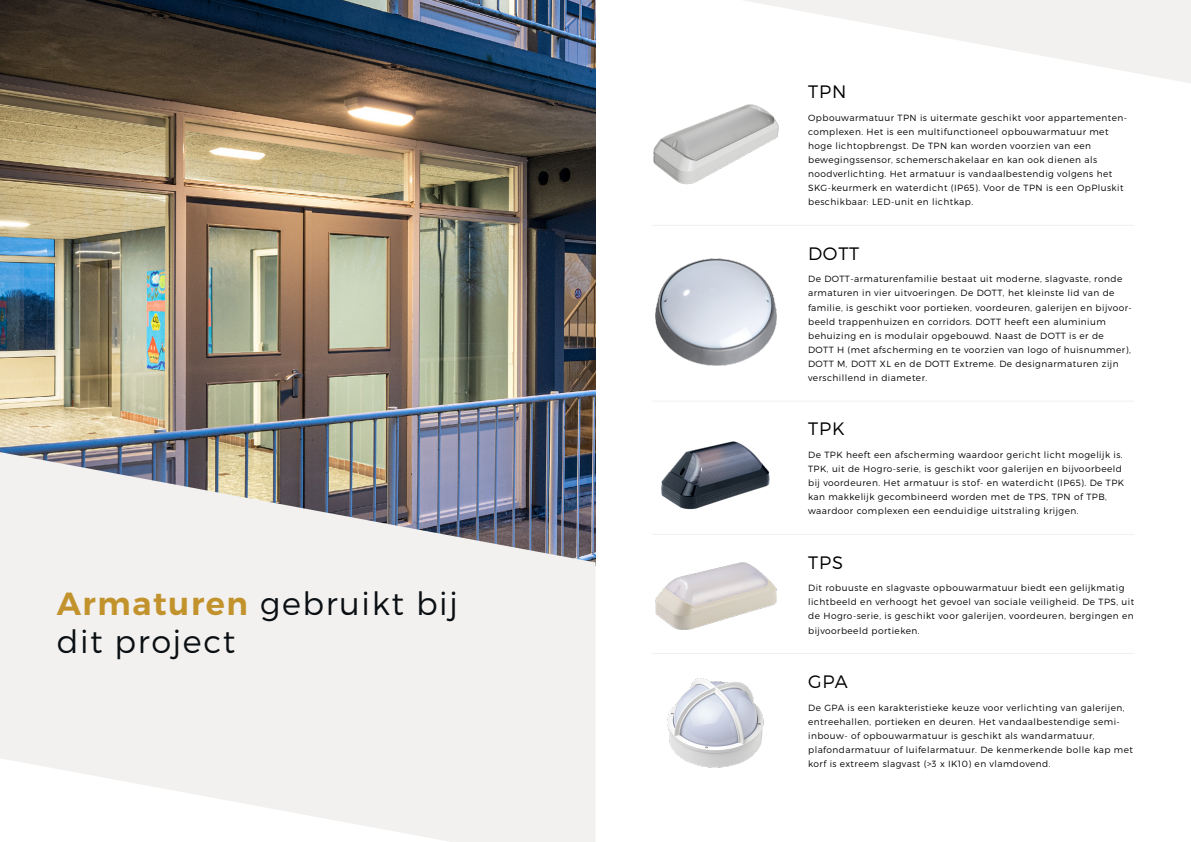
<style>
.page{position:relative;width:1191px;height:842px;background:#fff}
.page>*{position:absolute;margin:0;border:0;box-sizing:border-box;transform-origin:0 0}
.t1{font:32px/38px "Trueno Lt";letter-spacing:.05em;color:#0a0f13}
.t2{font:18px "Trueno Lt";letter-spacing:.05em;color:#000}
.t3{font:9px/14px "Trueno Lt";letter-spacing:.05em;color:#000}
.s1{font-family:"Trueno S Bd";color:#c2932d}
</style>
<div class="page">
<img style="left:0;top:0;width:595px;height:452px">
<svg style="left:0;top:452px;width:595px;height:390px;fill:#f2f1ef"></svg>
<img style="left:653px;top:104px;width:126px;height:81px">
<img style="left:667px;top:678px;width:97px;height:90px">
<img style="left:661px;top:441px;width:109px;height:69px">
<img style="left:655px;top:562px;width:122px;height:68px">
<img style="left:655px;top:258px;width:122px;height:108px">
<svg style="left:744px;top:0;width:447px;height:83px"></svg>
<hr style="left:652px;top:225px;width:482px;height:1px;background:#f2f1ef">
<hr style="left:652px;top:401px;width:482px;height:1px;background:#f2f1ef">
<hr style="left:652px;top:534px;width:482px;height:1px;background:#f2f1ef">
<hr style="left:652px;top:653px;width:482px;height:1px;background:#f2f1ef">
<h1 class="t1" style="left:57px;top:584px;width:403px"><span class="s1">Armaturen</span> gebruikt bij dit project</h1>
<h2 class="t2" style="left:808px;top:81px;width:40px">TPN</h2>
<p class="t3" style="left:808px;top:110px;width:319px">Opbouwarmatuur TPN is uitermate geschikt voor appartementen&shy;complexen. Het is een multifunctioneel opbouwarmatuur met hoge lichtopbrengst. De TPN kan worden voorzien van een bewegingssensor, schemerschakelaar en kan ook dienen als noodverlichting. Het armatuur is vandaalbestendig volgens het SKG-keurmerk en waterdicht (IP65). Voor de TPN is een OpPluskit beschikbaar: LED-unit en lichtkap.</p>
<h2 class="t2" style="left:808px;top:242px;width:53px">DOTT</h2>
<p class="t3" style="left:808px;top:272px;width:324px">De DOTT-armaturenfamilie bestaat uit moderne, slagvaste, ronde armaturen in vier uitvoeringen. De DOTT, het kleinste lid van de familie, is geschikt voor portieken, voordeuren, galerijen en bijvoor&shy;beeld trappenhuizen en corridors. DOTT heeft een aluminium behuizing en is modulair opgebouwd. Naast de DOTT is er de DOTT H (met afscherming en te voorzien van logo of huisnummer), DOTT M, DOTT XL en de DOTT Extreme. De designarmaturen zijn verschillend in diameter.</p>
<h2 class="t2" style="left:808px;top:418px;width:38px">TPK</h2>
<p class="t3" style="left:808px;top:448px;width:317px">De TPK heeft een afscherming waardoor gericht licht mogelijk is.<br>TPK, uit de Hogro-serie, is geschikt voor galerijen en bijvoorbeeld bij voordeuren. Het armatuur is stof- en waterdicht (IP65). De TPK kan makkelijk gecombineerd worden met de TPS, TPN of TPB, waardoor complexen een eenduidige uitstraling krijgen.</p>
<h2 class="t2" style="left:808px;top:551px;width:36px">TPS</h2>
<p class="t3" style="left:808px;top:581px;width:327px">Dit robuuste en slagvaste opbouwarmatuur biedt een gelijkmatig lichtbeeld en verhoogt het gevoel van sociale veiligheid. De TPS, uit de Hogro-serie, is geschikt voor galerijen, voordeuren, bergingen en bijvoorbeeld portieken.</p>
<h2 class="t2" style="left:808px;top:670px;width:41px">GPA</h2>
<p class="t3" style="left:808px;top:700px;width:326px">De GPA is een karakteristieke keuze voor verlichting van galerijen, entreehallen, portieken en deuren. Het vandaalbestendige semi&shy;inbouw- of opbouwarmatuur is geschikt als wandarmatuur, plafondarmatuur of luifelarmatuur. De kenmerkende bolle kap met korf is extreem slagvast (&gt;3 x IK10) en vlamdovend.</p>
</div>
